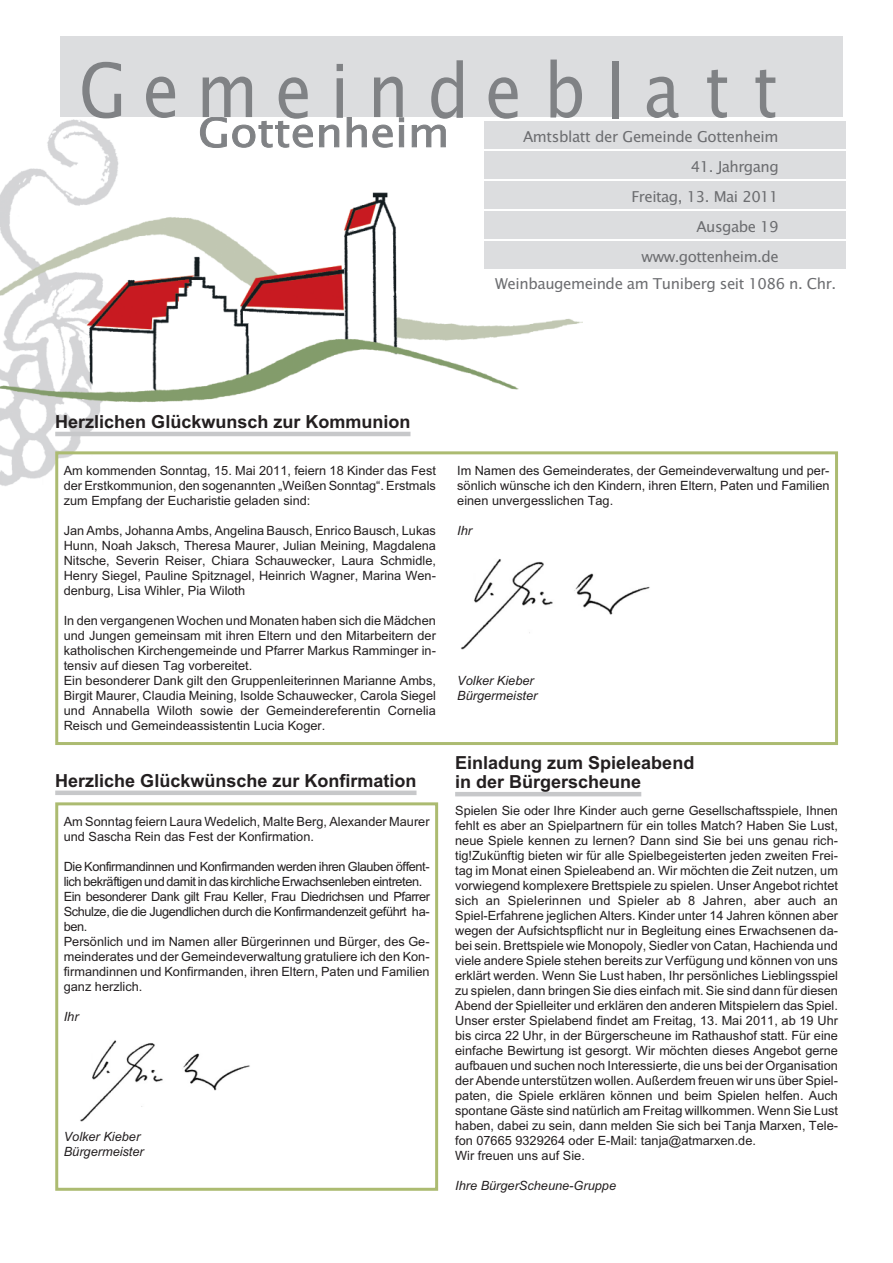
<style>
.page{position:relative;width:893px;height:1263px;background:#fff}
.page>*{position:absolute;margin:0;border:0;box-sizing:border-box;transform-origin:0 0}
.t1{font:700 18px/19.4px "Arial";color:#231f20}
.t2{font:15px/29.8px "Lucida Sans Unicode";letter-spacing:-.035em;color:#6c6d70;text-align:right}
.t3{font:15px "Lucida Sans";color:#6c6d70}
.t4{font:12.75px/15px "Arial";color:#231f20;text-align:justify}
.t5{font:12.75px/15px "Arial";letter-spacing:-.03em;color:#231f20}
.t6{font:italic 12.75px/15px "Arial";color:#231f20}
</style>
<div class="page">
<img style="left:0;top:117px;width:582px;height:369px">
<svg style="left:412px;top:125px;width:33px;height:22px"></svg>
<div style="left:61px;top:36px;width:782px;height:80px;background:#dcdddf"></div>
<svg style="left:82px;top:62px;width:39px;height:56px"></svg>
<svg style="left:146px;top:77px;width:29px;height:41px"></svg>
<svg style="left:200px;top:77px;width:113px;height:71px"></svg>
<svg style="left:319px;top:64px;width:85px;height:84px"></svg>
<svg style="left:431px;top:60px;width:32px;height:59px"></svg>
<svg style="left:488px;top:77px;width:29px;height:42px"></svg>
<svg style="left:550px;top:60px;width:32px;height:58px"></svg>
<div style="left:612px;top:61px;width:6px;height:58px;background:#808285"></div>
<svg style="left:646px;top:77px;width:32px;height:41px"></svg>
<svg style="left:707px;top:70px;width:20px;height:48px"></svg>
<svg style="left:755px;top:70px;width:20px;height:48px"></svg>
<div style="left:484px;top:122px;width:362px;height:27px;background:#dcdddf"></div>
<div style="left:484px;top:182px;width:362px;height:27px;background:#dcdddf"></div>
<div style="left:484px;top:212px;width:362px;height:27px;background:#dcdddf"></div>
<div style="left:484px;top:242px;width:362px;height:27px;background:#dcdddf"></div>
<div style="left:484px;top:152px;width:362px;height:27px;background:#dcdddf"></div>
<div style="left:484px;top:271px;width:362px;height:28px;background:#fff"></div>
<hr style="left:55px;top:432px;width:355px;height:4px;background:#c7c8ca">
<div style="left:55px;top:451px;width:783px;height:294px;border:3px solid #acbb71"></div>
<img style="left:461px;top:559px;width:189px;height:91px">
<div style="left:55px;top:802px;width:383px;height:389px;border:3px solid #acbb71"></div>
<hr style="left:55px;top:791px;width:361px;height:4px;background:#c7c8ca">
<img style="left:80px;top:1040px;width:170px;height:82px">
<hr style="left:455px;top:792px;width:186px;height:4px;background:#c7c8ca">
<p class="t2" style="left:523px;top:123px;width:257px">Amtsblatt der Gemeinde Gottenheim</p>
<p class="t2" style="left:690px;top:153px;width:89px">41. Jahrgang</p>
<p class="t2" style="left:631px;top:183px;width:149px">Freitag, 13. Mai 2011<br>Ausgabe 19 www.gottenheim.de</p>
<p class="t3" style="left:495px;top:277px;width:342px">Weinbaugemeinde am Tuniberg seit 1086 n. Chr.</p>
<h1 class="t1" style="left:55px;top:414px;width:357px">Herzlichen Glückwunsch zur Kommunion</h1>
<p class="t4" style="left:64px;top:464px;width:374px">Am kommenden Sonntag, 15. Mai 2011, feiern 18 Kinder das Fest der Erstkommunion, den sogenannten „Weißen Sonntag“. Erstmals zum Empfang der Eucharistie geladen sind:</p>
<p class="t4" style="left:64px;top:524px;width:374px">Jan Ambs, Johanna Ambs, Angelina Bausch, Enrico Bausch, Lukas Hunn, Noah Jaksch, Theresa Maurer, Julian Meining, Magdalena Nitsche, Severin Reiser, Chiara Schauwecker, Laura Schmidle, Henry Siegel, Pauline Spitznagel, Heinrich Wagner, Marina Wen&shy;denburg, Lisa Wihler, Pia Wiloth</p>
<p class="t4" style="left:64px;top:614px;width:374px;text-align:left">In den vergangenen Wochen und Monaten haben sich die Mädchen und Jungen gemeinsam mit ihren Eltern und den Mitarbeitern der katholischen Kirchengemeinde und Pfarrer Markus Ramminger in&shy;tensiv auf diesen Tag vorbereitet.<br>Ein besonderer Dank gilt den Gruppenleiterinnen Marianne Ambs, Birgit Maurer, Claudia Meining, Isolde Schauwecker, Carola Siegel und Annabella Wiloth sowie der Gemeindereferentin Cornelia Reisch und Gemeindeassistentin Lucia Koger.</p>
<h1 class="t1" style="left:55px;top:773px;width:363px">Herzliche Glückwünsche zur Konfirmation</h1>
<p class="t4" style="left:64px;top:815px;width:367px">Am Sonntag feiern Laura Wedelich, Malte Berg, Alexander Maurer und Sascha Rein das Fest der Konfirmation.</p>
<p class="t5" style="left:64px;top:860px;width:368px">Die Konfirmandinnen und Konfirmanden werden ihren Glauben öffent&shy;lich bekräftigen und damit in das kirchliche Erwachsenleben eintreten.<br>Ein besonderer Dank gilt Frau Keller, Frau Diedrichsen und Pfarrer Schulze, die die Jugendlichen durch die Konfirmandenzeit geführt ha&shy;ben.<br>Persönlich und im Namen aller Bürgerinnen und Bürger, des Ge&shy;meinderates und der Gemeindeverwaltung gratuliere ich den Kon&shy;firmandinnen und Konfirmanden, ihren Eltern, Paten und Familien ganz herzlich.</p>
<p class="t6" style="left:64px;top:1010px;width:16px">Ihr</p>
<p class="t6" style="left:64px;top:1130px;width:82px">Volker Kieber<br>Bürgermeister</p>
<p class="t4" style="left:457px;top:464px;width:374px">Im Namen des Gemeinderates, der Gemeindeverwaltung und per&shy;sönlich wünsche ich den Kindern, ihren Eltern, Paten und Familien einen unvergesslichen Tag.</p>
<p class="t6" style="left:457px;top:524px;width:16px">Ihr</p>
<p class="t6" style="left:457px;top:674px;width:82px">Volker Kieber<br>Bürgermeister</p>
<h1 class="t1" style="left:455px;top:755px;width:241px">Einladung zum Spieleabend in der Bürgerscheune</h1>
<p class="t4" style="left:455px;top:804px;width:384px;text-align:left">Spielen Sie oder Ihre Kinder auch gerne Gesellschaftsspiele, Ihnen fehlt es aber an Spielpartnern für ein tolles Match? Haben Sie Lust, neue Spiele kennen zu lernen? Dann sind Sie bei uns genau rich&shy;tig!Zukünftig bieten wir für alle Spielbegeisterten jeden zweiten Frei&shy;tag im Monat einen Spieleabend an. Wir möchten die Zeit nutzen, um vorwiegend komplexere Brettspiele zu spielen. Unser Angebot richtet sich an Spielerinnen und Spieler ab 8 Jahren, aber auch an Spiel-Erfahrene jeglichen Alters. Kinder unter 14 Jahren können aber wegen der Aufsichtspflicht nur in Begleitung eines Erwachsenen da&shy;bei sein. Brettspiele wie Monopoly, Siedler von Catan, Hachienda und viele andere Spiele stehen bereits zur Verfügung und können von uns erklärt werden. Wenn Sie Lust haben, Ihr persönliches Lieblingsspiel zu spielen, dann bringen Sie dies einfach mit. Sie sind dann für diesen Abend der Spielleiter und erklären den anderen Mitspielern das Spiel.<br>Unser erster Spielabend findet am Freitag, 13. Mai 2011, ab 19 Uhr bis circa 22 Uhr, in der Bürgerscheune im Rathaushof statt. Für eine einfache Bewirtung ist gesorgt. Wir möchten dieses Angebot gerne aufbauen und suchen noch Interessierte, die uns bei der Organisation der Abende unterstützen wollen. Außerdem freuen wir uns über Spiel&shy;paten, die Spiele erklären können und beim Spielen helfen. Auch spontane Gäste sind natürlich am Freitag willkommen. Wenn Sie Lust haben, dabei zu sein, dann melden Sie sich bei Tanja Marxen, Tele&shy;fon 07665 9329264 oder E-Mail: tanja@atmarxen.de.<br>Wir freuen uns auf Sie.</p>
<p class="t6" style="left:455px;top:1179px;width:162px">Ihre BürgerScheune-Gruppe</p>
</div>
